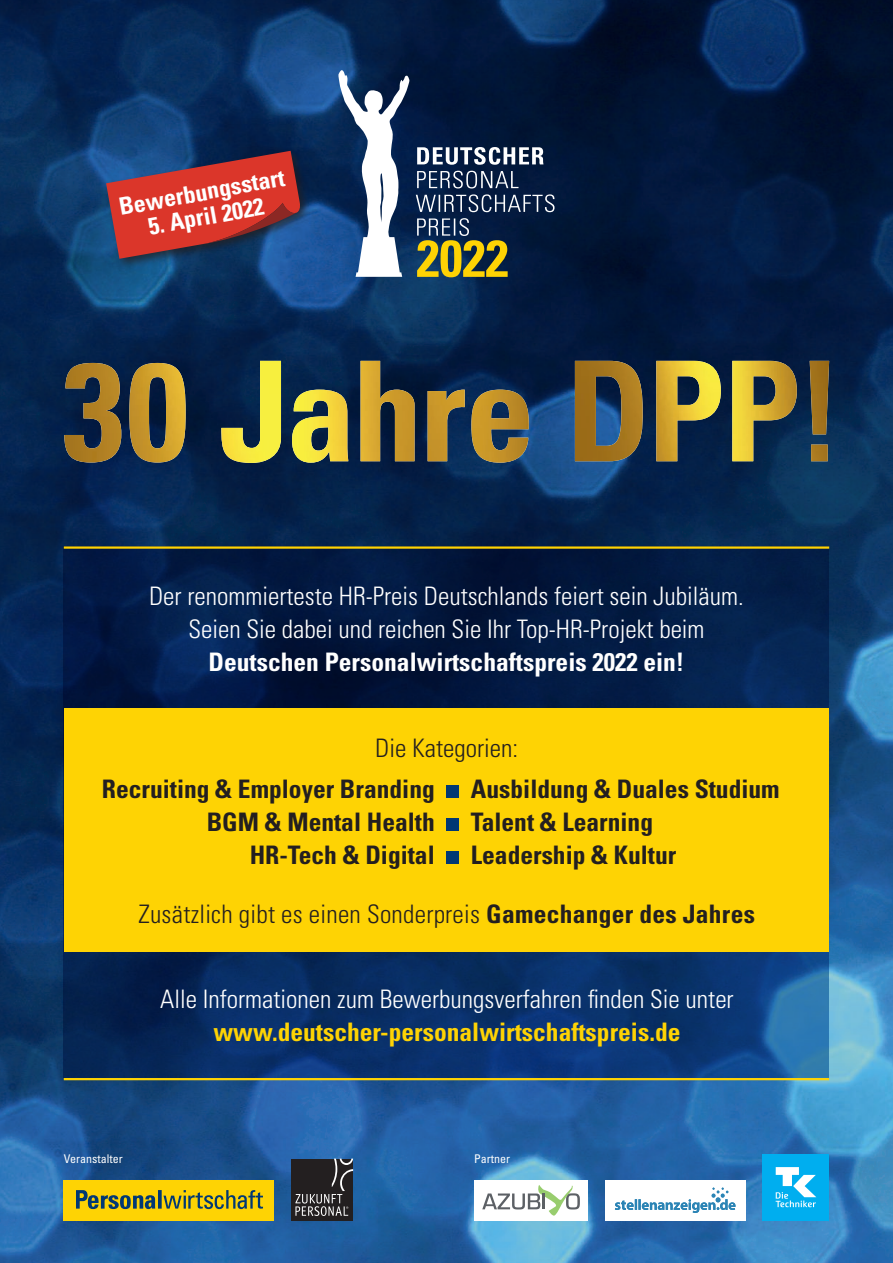
<style>
.page{position:relative;width:893px;height:1263px;background:#fff}
.page>*{position:absolute;margin:0;border:0;box-sizing:border-box;transform-origin:0 0}
.t1{font:700 condensed 51.9px "Univers";color:#fed304}
.t2{font:300 condensed 25.5px/33px "Univers";color:#fff;text-align:center}
.t3{font:700 condensed 25.5px "Univers";color:#231f20}
.t4{font:300 condensed 25.5px "Univers";letter-spacing:.01em;color:#231f20}
.t5{font:700 condensed 25.5px "Univers";color:#fff}
.t6{font:700 condensed 25.5px "Univers";color:#fed304}
.t7{font:700 condensed 24px "Univers";color:#fff}
.t8{font:condensed 12px "Univers";color:#fff}
.s1{font-weight:700}
</style>
<div class="page">
<img style="left:0;top:0;width:893px;height:1263px">
<svg style="left:64px;top:549px;width:765px;height:529px"></svg>
<div style="left:64px;top:1180px;width:210px;height:40px;background:#fed304"></div>
<svg style="left:76px;top:1190px;width:187px;height:19px"></svg>
<svg style="left:338px;top:69px;width:72px;height:208px"></svg>
<svg style="left:417px;top:218px;width:52px;height:18px"></svg>
<svg style="left:416px;top:194px;width:138px;height:18px"></svg>
<svg style="left:417px;top:171px;width:101px;height:17px"></svg>
<svg style="left:417px;top:147px;width:126px;height:18px"></svg>
<div style="left:291px;top:1158px;width:62px;height:62px;background:#231f20"></div>
<svg style="left:295px;top:1158px;width:58px;height:58px"></svg>
<hr style="left:64px;top:546px;width:765px;height:3px;background:#fed304">
<hr style="left:64px;top:1078px;width:765px;height:2px;background:#fed304">
<img style="left:64px;top:361px;width:765px;height:102px">
<div style="left:64px;top:708px;width:765px;height:243px;background:#fed304"></div>
<div style="left:446px;top:785px;width:13px;height:13px;background:#013874"></div>
<div style="left:446px;top:818px;width:13px;height:13px;background:#013874"></div>
<div style="left:446px;top:851px;width:13px;height:13px;background:#013874"></div>
<div style="left:605px;top:1180px;width:140px;height:40px;background:#fff"></div>
<svg style="left:615px;top:1187px;width:120px;height:26px"></svg>
<div style="left:474px;top:1180px;width:114px;height:40px;background:#fff"></div>
<svg style="left:482px;top:1185px;width:98px;height:30px"></svg>
<div style="left:762px;top:1154px;width:67px;height:66px;background:#00aeef"></div>
<svg style="left:776px;top:1167px;width:40px;height:40px"></svg>
<div style="left:103px;top:148px;width:208px;height:122px;background:#231f20;opacity:.75"></div>
<svg style="left:106px;top:151px;width:195px;height:108px"></svg>
<p class="t7" style="left:117px;top:192px;width:169px;rotate:-10deg">Bewerbungsstart</p>
<p class="t7" style="left:146px;top:212px;width:119px;rotate:-10deg">5. April 2022</p>
<h1 class="t1" style="left:416px;top:227px;width:94px">2022</h1>
<p class="t2" style="left:149px;top:579px;width:596px">Der renommierteste HR-Preis Deutschlands feiert sein Jubiläum.<br>Seien Sie dabei und reichen Sie Ihr Top-HR-Projekt beim</p>
<p class="t5" style="left:209px;top:647px;width:477px">Deutschen Personalwirtschaftspreis 2022 ein!</p>
<p class="t4" style="left:375px;top:732px;width:145px">Die Kategorien:</p>
<p class="t3" style="left:102px;top:773px;width:334px">Recruiting &amp; Employer Branding</p>
<p class="t3" style="left:471px;top:773px;width:310px">Ausbildung &amp; Duales Studium</p>
<p class="t3" style="left:207px;top:806px;width:230px">BGM &amp; Mental Health</p>
<p class="t3" style="left:471px;top:806px;width:184px">Talent &amp; Learning</p>
<p class="t3" style="left:250px;top:839px;width:187px">HR-Tech &amp; Digital</p>
<p class="t3" style="left:471px;top:839px;width:207px">Leadership &amp; Kultur</p>
<p class="t4" style="left:138px;top:898px;width:618px">Zusätzlich gibt es einen Sonderpreis <span class="s1">Gamechanger des Jahres</span></p>
<p class="t2" style="left:160px;top:982px;width:575px">Alle Informationen zum Bewerbungsverfahren finden Sie unter</p>
<p class="t6" style="left:213px;top:1016px;width:468px">www.deutscher-personalwirtschaftspreis.de</p>
<p class="t8" style="left:64px;top:1151px;width:60px">Veranstalter</p>
<p class="t8" style="left:474px;top:1151px;width:37px">Partner</p>
</div>
